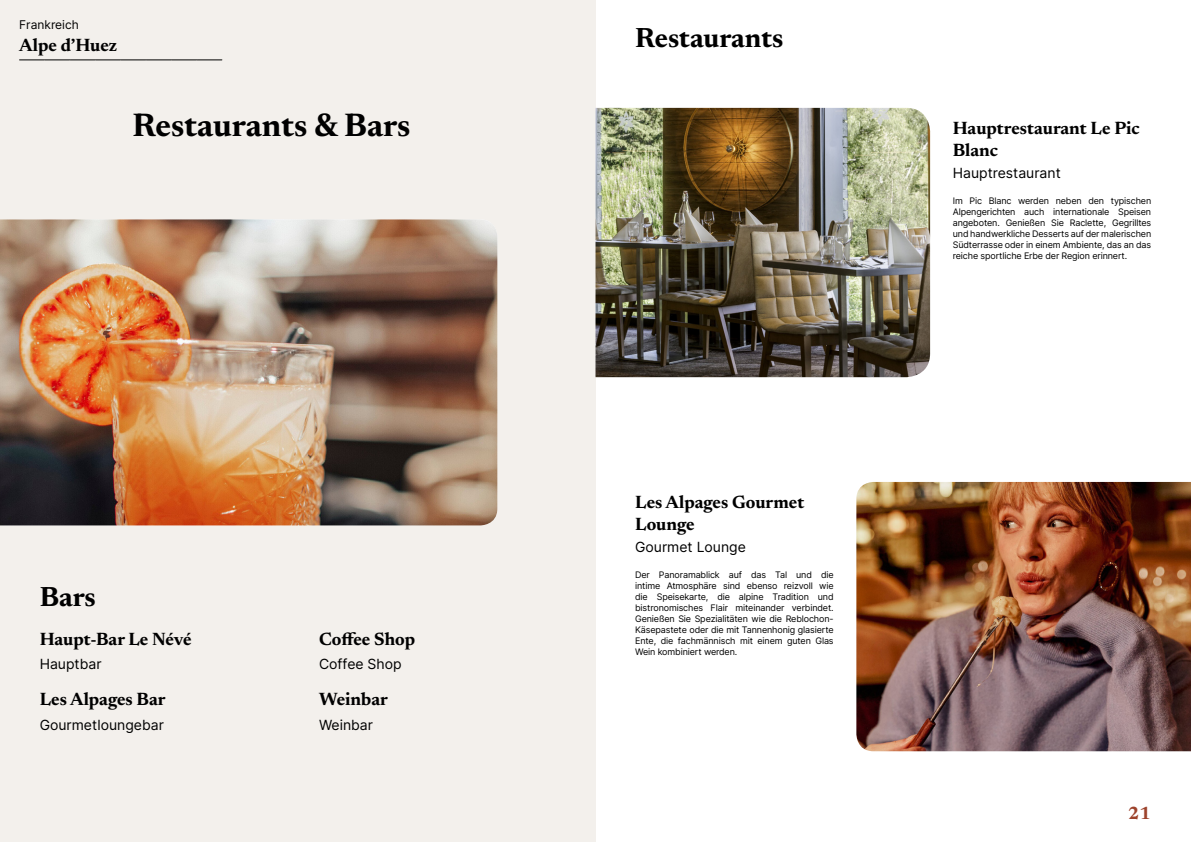
<style>
.page{position:relative;width:1191px;height:842px;background:#fff}
.page>*{position:absolute;margin:0;border:0;box-sizing:border-box;transform-origin:0 0}
.t1{font:700 33px "Newsreader 24 pt";color:#000}
.t2{font:700 28px "Newsreader 24 pt";color:#000}
.t3{font:700 18px/22px "Newsreader 24 pt";color:#000}
.t4{font:700 18px "Newsreader 24 pt";color:#9d432c}
.t5{font:14px "Inter";color:#000}
.t6{font:12px "Inter";color:#000}
.t7{font:9px/11px "Inter";letter-spacing:-.015em;color:#000;text-align:justify}
</style>
<div class="page">
<div style="left:0;top:0;width:595px;height:842px;background:#f3f0ec"></div>
<img style="left:0;top:219px;width:497px;height:306px">
<img style="left:595px;top:108px;width:335px;height:269px">
<img style="left:856px;top:482px;width:335px;height:269px">
<svg style="left:20px;top:60px;width:202px;height:1px"></svg>
<h3 class="t6" style="left:19px;top:15px;width:61px">Frankreich</h3>
<h3 class="t3" style="left:19px;top:33px;width:99px">Alpe d’Huez</h3>
<h1 class="t1" style="left:133px;top:101px;width:279px">Restaurants &amp; Bars</h1>
<h2 class="t2" style="left:40px;top:576px;width:58px">Bars</h2>
<h3 class="t3" style="left:40px;top:627px;width:153px">Haupt-Bar Le Névé</h3>
<h3 class="t5" style="left:40px;top:654px;width:63px">Hauptbar</h3>
<h3 class="t3" style="left:40px;top:687px;width:127px">Les Alpages Bar</h3>
<h3 class="t5" style="left:40px;top:715px;width:126px">Gourmetloungebar</h3>
<h3 class="t3" style="left:319px;top:627px;width:98px">Coffee Shop</h3>
<h3 class="t5" style="left:319px;top:654px;width:84px">Coffee Shop</h3>
<h3 class="t3" style="left:319px;top:687px;width:70px">Weinbar</h3>
<h3 class="t5" style="left:319px;top:715px;width:56px">Weinbar</h3>
<h2 class="t2" style="left:635px;top:18px;width:150px">Restaurants</h2>
<h3 class="t3" style="left:635px;top:490px;width:171px">Les Alpages Gourmet<br>Lounge</h3>
<h3 class="t5" style="left:635px;top:537px;width:112px">Gourmet Lounge</h3>
<p class="t7" style="left:635px;top:569px;width:200px">Der Panoramablick auf das Tal und die intime Atmosphäre sind ebenso reizvoll wie die Speisekarte, die alpine Tradition und bistronomisches Flair miteinander verbindet.<br>Genießen Sie Spezialitäten wie die Reblochon-Käsepastete oder die mit Tannenhonig glasierte Ente, die fachmännisch mit einem guten Glas Wein kombiniert werden.</p>
<h3 class="t3" style="left:952px;top:116px;width:188px">Hauptrestaurant Le Pic<br>Blanc</h3>
<h3 class="t5" style="left:952px;top:163px;width:109px">Hauptrestaurant</h3>
<p class="t7" style="left:952px;top:195px;width:200px">Im Pic Blanc werden neben den typischen Alpengerichten auch internationale Speisen angeboten. Genießen Sie Raclette, Gegrilltes und handwerkliche Desserts auf der malerischen Südterrasse oder in einem Ambiente, das an das reiche sportliche Erbe der Region erinnert.</p>
<h3 class="t4" style="left:1128px;top:800px;width:24px">21</h3>
</div>
